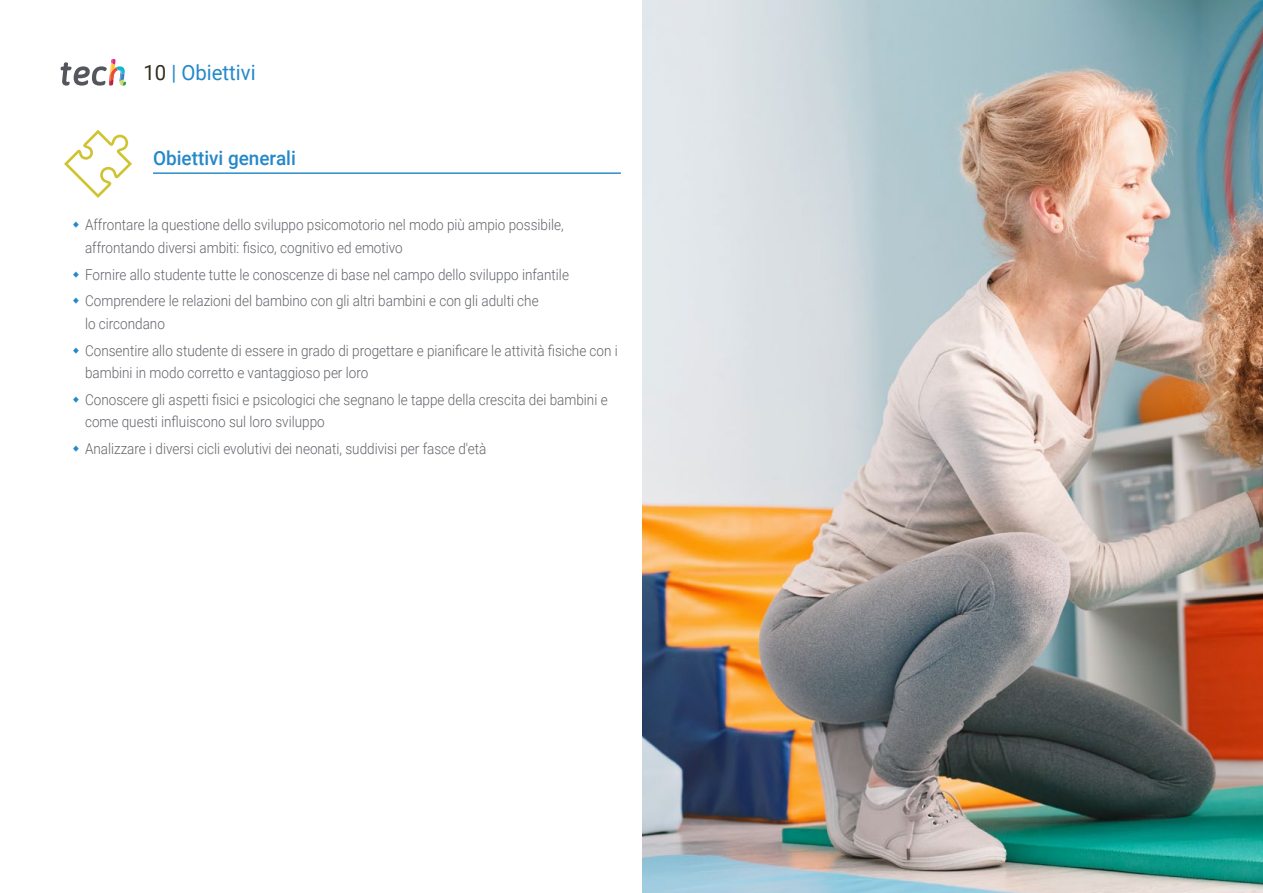
<style>
.page{position:relative;width:1263px;height:893px;background:#fff}
.page>*{position:absolute;margin:0;border:0;box-sizing:border-box;transform-origin:0 0}
.t1{font:21px "Roboto";color:#2488c9}
.t2{font:500 19.5px "Roboto";color:#2488c9}
.t3{font:300 15px/26.7px "Roboto";color:#61646a;scale:.9 1}
.s1{color:#312e20}
</style>
<div class="page">
<img style="left:642px;top:0;width:621px;height:893px">
<hr style="left:153px;top:173px;width:468px;height:1px;background:#2488c9">
<svg style="left:64px;top:130px;width:68px;height:68px"></svg>
<svg style="left:61px;top:59px;width:65px;height:27px"></svg>
<h1 class="t1" style="left:144px;top:57px;width:114px"><span class="s1">10</span> | Obiettivi</h1>
<h2 class="t2" style="left:153px;top:144px;width:144px">Obiettivi generali</h2>
<p class="t3" style="left:85px;top:213px;width:533px;line-height:22.5px">Affrontare la questione dello sviluppo psicomotorio nel modo più ampio possibile, affrontando diversi ambiti: fisico, cognitivo ed emotivo</p>
<p class="t3" style="left:85px;top:260px;width:539px">Fornire allo studente tutte le conoscenze di base nel campo dello sviluppo infantile<br>Comprendere le relazioni del bambino con gli altri bambini e con gli adulti che</p>
<p class="t3" style="left:85px;top:309px;width:593px">lo circondano<br>Consentire allo studente di essere in grado di progettare e pianificare le attività fisiche con i</p>
<p class="t3" style="left:85px;top:359px;width:582px">bambini in modo corretto e vantaggioso per loro<br>Conoscere gli aspetti fisici e psicologici che segnano le tappe della crescita dei bambini e</p>
<p class="t3" style="left:85px;top:408px;width:447px">come questi influiscono sul loro sviluppo<br>Analizzare i diversi cicli evolutivi dei neonati, suddivisi per fasce d'età</p>
</div>
